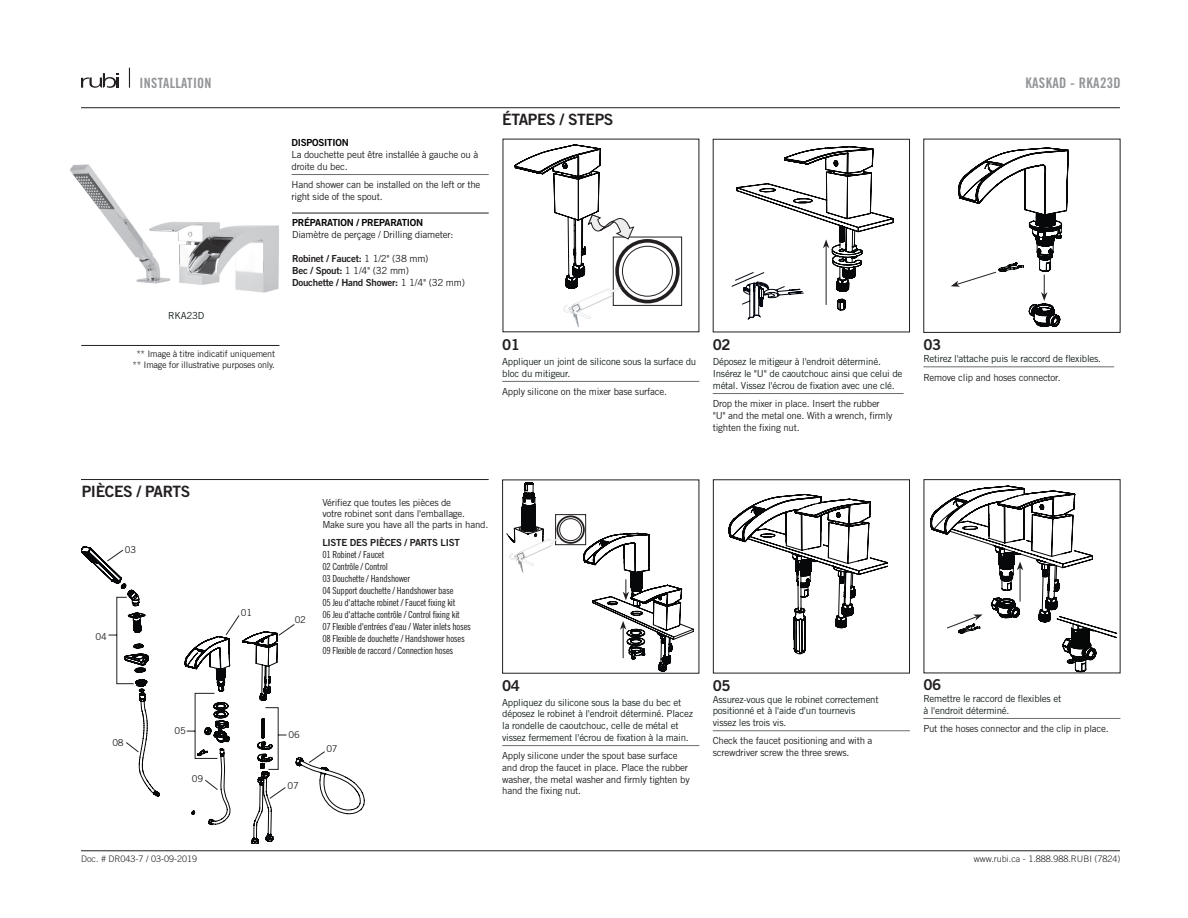
<style>
.page{position:relative;width:1188px;height:918px;background:#fff}
.page>*{position:absolute;margin:0;border:0;box-sizing:border-box;transform-origin:0 0}
.t1{font:15.6px "Trade Gothic LT Std Bd 2";letter-spacing:-.025em;color:#231f20}
.t2{font:15px "Trade Gothic LT Std Bd 2";letter-spacing:-.025em;color:#231f20}
.t3{font:14.55px "Trade Gothic LT Std Bd Cn 20";letter-spacing:.02em;color:#939598}
.t4{font:14.1px "Trade Gothic LT Std Bd Cn 20";letter-spacing:.02em;color:#939598}
.t5{font:9.75px/11.7px "Trade Gothic LT Std";letter-spacing:-.025em;color:#231f20}
.t6{font:9.75px/11.7px "Trade Gothic LT Std";letter-spacing:-.025em;color:#16221f}
.t7{font:9.75px/12px "Trade Gothic LT Std Cn 18";letter-spacing:-.025em;color:#231f20}
.t8{font:9.75px "Trade Gothic LT Std Bd 2";letter-spacing:-.025em;color:#231f20}
.t9{font:9.75px "Trade Gothic LT Std Bd 2";letter-spacing:-.025em;color:#000101}
.t10{font:9.45px "Trade Gothic LT Std";letter-spacing:-.025em;color:#231f20}
.t11{font:9px/10.8px "Trade Gothic LT Std";letter-spacing:-.025em;color:#231f20;text-align:center}
.t12{font:300 9px "Trade Gothic LT Std";color:#231f20}
.s1{font-family:"Trade Gothic LT Std"}
.s2{font-family:"Trade Gothic LT Std Bd 2"}
</style>
<div class="page">
<svg style="left:81px;top:73px;width:38px;height:15px"></svg>
<svg style="left:129px;top:68px;width:1px;height:20px"></svg>
<hr style="left:81px;top:107px;width:1039px;height:1px;background:#231f20">
<hr style="left:81px;top:850px;width:1039px;height:1px;background:#231f20">
<svg style="left:81px;top:547px;width:283px;height:297px"></svg>
<hr style="left:502px;top:381px;width:197px;height:1px;background:#6c6d70">
<div style="left:713px;top:139px;width:197px;height:193px;border:1px solid #231f20"></div>
<div style="left:502px;top:480px;width:197px;height:194px;border:1px solid #231f20"></div>
<div style="left:713px;top:479px;width:197px;height:194px;border:1px solid #231f20"></div>
<hr style="left:713px;top:393px;width:191px;height:1px;background:#6c6d70">
<hr style="left:923px;top:367px;width:191px;height:1px;background:#6c6d70">
<hr style="left:502px;top:745px;width:197px;height:1px;background:#6c6d70">
<hr style="left:713px;top:730px;width:197px;height:1px;background:#6c6d70">
<hr style="left:81px;top:479px;width:408px;height:1px;background:#231f20">
<img style="left:70px;top:164px;width:209px;height:129px">
<svg style="left:107px;top:550px;width:218px;height:249px"></svg>
<svg style="left:634px;top:239px;width:44px;height:65px"></svg>
<div style="left:613px;top:237px;width:69px;height:69px;border:1px solid #231f20"></div>
<div style="left:622px;top:246px;width:50px;height:50px;background:#fff;border-radius:50%"></div>
<div style="left:622px;top:246px;width:51px;height:50px;border:1px solid #231f20;border-radius:50%"></div>
<div style="left:615px;top:239px;width:65px;height:64px;border:4px solid #231f20;border-radius:50%"></div>
<svg style="left:514px;top:144px;width:120px;height:183px"></svg>
<svg style="left:731px;top:147px;width:163px;height:173px"></svg>
<svg style="left:951px;top:147px;width:117px;height:180px"></svg>
<svg style="left:729px;top:494px;width:158px;height:161px"></svg>
<hr style="left:923px;top:718px;width:197px;height:1px;background:#6c6d70">
<svg style="left:930px;top:486px;width:187px;height:186px"></svg>
<svg style="left:560px;top:518px;width:22px;height:25px"></svg>
<div style="left:555px;top:514px;width:31px;height:31px;border:1px solid #231f20"></div>
<div style="left:560px;top:519px;width:22px;height:22px;background:#fff;border-radius:50%"></div>
<div style="left:559px;top:518px;width:23px;height:23px;border:1px solid #231f20;border-radius:50%"></div>
<div style="left:556px;top:515px;width:29px;height:29px;border:2px solid #231f20;border-radius:50%"></div>
<svg style="left:506px;top:483px;width:54px;height:90px"></svg>
<svg style="left:583px;top:533px;width:111px;height:138px"></svg>
<hr style="left:292px;top:174px;width:197px;height:1px;background:#6c6d70">
<hr style="left:292px;top:213px;width:197px;height:1px;background:#231f20">
<hr style="left:81px;top:345px;width:198px;height:1px;background:#231f20">
<h3 class="t4" style="left:140px;top:74px;width:74px">INSTALLATION</h3>
<h3 class="t3" style="left:1025px;top:74px;width:97px">KASKAD - RKA23D</h3>
<p class="t6" style="left:168px;top:310px;width:38px">RKA23D</p>
<p class="t11" style="left:133px;top:348px;width:144px">** Image à titre indicatif uniquement ** Image for illustrative purposes only.</p>
<p class="t9" style="left:292px;top:137px;width:59px">DISPOSITION</p>
<p class="t5" style="left:292px;top:149px;width:188px">La douchette peut être installée à gauche ou à droite du bec.</p>
<p class="t5" style="left:292px;top:179px;width:190px">Hand shower can be installed on the left or the right side of the spout.</p>
<p class="t9" style="left:292px;top:217px;width:133px">PRÉPARATION / PREPARATION</p>
<p class="t5" style="left:292px;top:229px;width:163px">Diamètre de perçage / Drilling diameter:</p>
<p class="t8" style="left:292px;top:253px;width:138px">Robinet / Faucet: <span class="s1">1 1/2" (38 mm)</span></p>
<p class="t5" style="left:292px;top:265px;width:118px"><span class="s2">Bec / Spout:</span> 1 1/4" (32 mm)</p>
<p class="t8" style="left:292px;top:277px;width:174px">Douchette / Hand Shower: <span class="s1">1 1/4" (32 mm)</span></p>
<h1 class="t1" style="left:502px;top:110px;width:113px">ÉTAPES / STEPS</h1>
<h2 class="t2" style="left:502px;top:335px;width:19px">01</h2>
<p class="t6" style="left:502px;top:356px;width:196px">Appliquer un joint de silicone sous la surface du bloc du mitigeur.</p>
<p class="t5" style="left:502px;top:386px;width:166px">Apply silicone on the mixer base surface.</p>
<h2 class="t2" style="left:713px;top:336px;width:19px">02</h2>
<p class="t6" style="left:713px;top:356px;width:191px">Déposez le mitigeur à l'endroit déterminé.<br>Insérez le "U" de caoutchouc ainsi que celui de métal. Vissez l'écrou de fixation avec une clé.</p>
<p class="t5" style="left:713px;top:398px;width:181px">Drop the mixer in place. Insert the rubber "U" and the metal one. With a wrench, firmly tighten the fixing nut.</p>
<h1 class="t1" style="left:82px;top:481px;width:110px">PIÈCES / PARTS</h1>
<p class="t10" style="left:125px;top:544px;width:13px">03</p>
<p class="t10" style="left:96px;top:631px;width:13px">04</p>
<p class="t10" style="left:112px;top:737px;width:13px">08</p>
<p class="t10" style="left:175px;top:725px;width:13px">05</p>
<p class="t10" style="left:192px;top:773px;width:13px">09</p>
<p class="t10" style="left:241px;top:607px;width:13px">01</p>
<p class="t10" style="left:295px;top:613px;width:13px">02</p>
<p class="t10" style="left:289px;top:729px;width:13px">06</p>
<p class="t10" style="left:288px;top:780px;width:13px">07</p>
<p class="t5" style="left:322px;top:496px;width:167px">Vérifiez que toutes les pièces de<br>votre robinet sont dans l'emballage.<br>Make sure you have all the parts in hand.</p>
<p class="t8" style="left:322px;top:537px;width:139px">LISTE DES PIÈCES / PARTS LIST</p>
<p class="t7" style="left:322px;top:549px;width:150px">01 Robinet / Faucet<br>02 Contrôle / Control<br>03 Douchette / Handshower<br>04 Support douchette / Handshower base<br>05 Jeu d'attache robinet / Faucet fixing kit<br>06 Jeu d'attache contrôle / Control fixing kit<br>07 Flexible d'entrées d'eau / Water inlets hoses 08 Flexible de douchette / Handshower hoses 09 Flexible de raccord / Connection hoses</p>
<p class="t10" style="left:326px;top:743px;width:13px">07</p>
<h2 class="t2" style="left:502px;top:676px;width:19px">04</h2>
<p class="t6" style="left:502px;top:696px;width:192px">Appliquez du silicone sous la base du bec et déposez le robinet à l'endroit déterminé. Placez la rondelle de caoutchouc, celle de métal et vissez fermement l'écrou de fixation à la main.</p>
<p class="t5" style="left:502px;top:750px;width:189px">Apply silicone under the spout base surface and drop the faucet in place. Place the rubber washer, the metal washer and firmly tighten by hand the fixing nut.</p>
<h2 class="t2" style="left:713px;top:676px;width:19px">05</h2>
<p class="t6" style="left:713px;top:693px;width:167px">Assurez-vous que le robinet correctement positionné et à l'aide d'un tournevis vissez les trois vis.</p>
<p class="t5" style="left:713px;top:735px;width:161px">Check the faucet positioning and with a screwdriver screw the three srews.</p>
<h2 class="t2" style="left:923px;top:336px;width:19px">03</h2>
<p class="t6" style="left:923px;top:353px;width:179px">Retirez l'attache puis le raccord de flexibles.</p>
<p class="t5" style="left:923px;top:371px;width:139px">Remove clip and hoses connector.</p>
<h2 class="t2" style="left:923px;top:676px;width:19px">06</h2>
<p class="t6" style="left:923px;top:693px;width:139px">Remettre le raccord de flexibles et à l'endroit déterminé.</p>
<p class="t5" style="left:923px;top:723px;width:187px">Put the hoses connector and the clip in place.</p>
<p class="t12" style="left:81px;top:853px;width:118px">Doc. # DR043-7 / 03-09-2019</p>
<p class="t12" style="left:974px;top:853px;width:148px">www.rubi.ca - 1.888.988.RUBI (7824)</p>
</div>
